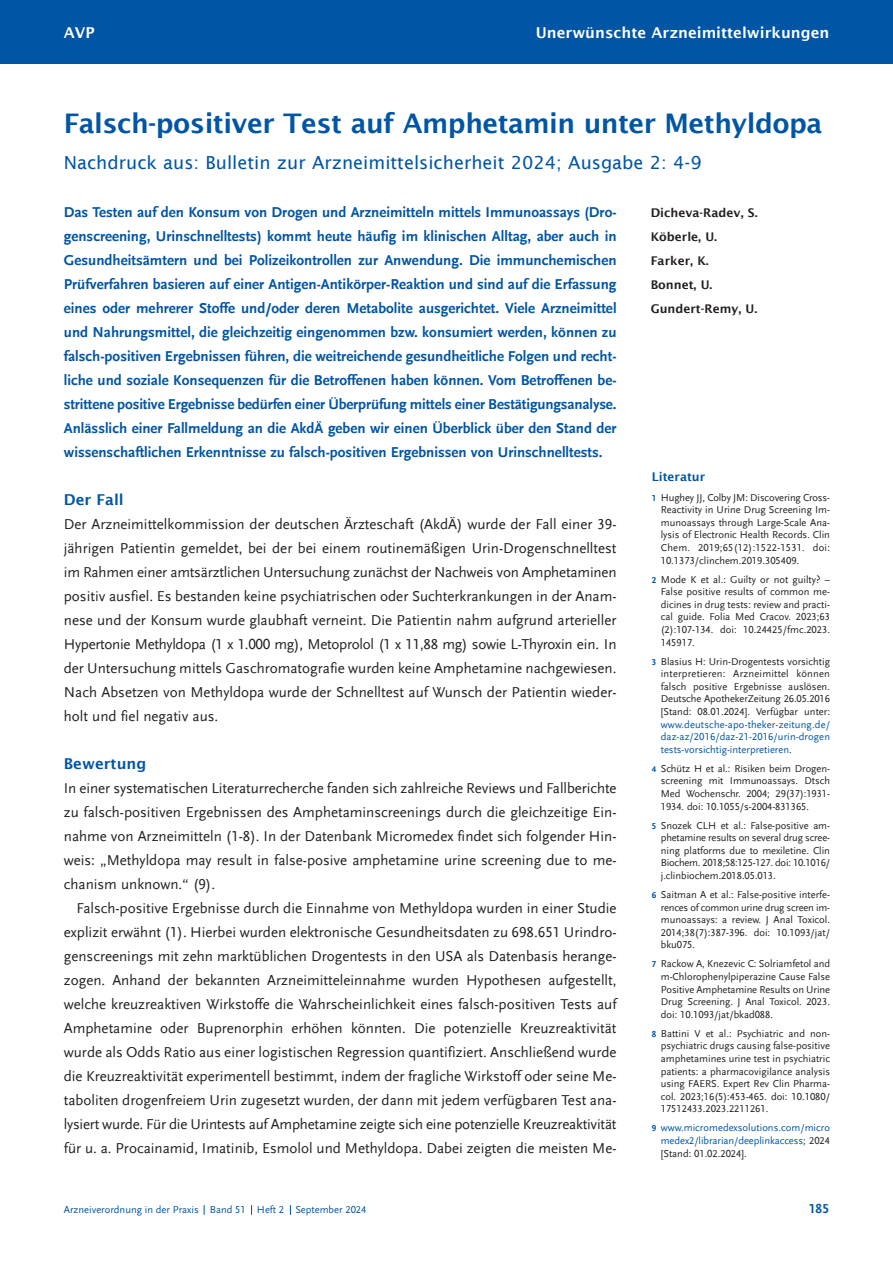
<style>
.page{position:relative;width:893px;height:1263px;background:#fff}
.page>*{position:absolute;margin:0;border:0;box-sizing:border-box;transform-origin:0 0}
.t1{font:600 27px "Lucida Sans";letter-spacing:-.02em;color:#0155a5}
.t2{font:18px "Lucida Sans";color:#0155a5}
.t3{font:15px/24px "Scala Sans LF";color:#231f20;text-align:justify}
.t4{font:700 15px/24px "Scala Sans LF";color:#0155a5;text-align:justify}
.t5{font:600 15px "Lucida Sans";color:#fff}
.t6{font:600 15px "Lucida Sans";color:#0155a5}
.t7{font:700 13.5px "Scala Sans LF";color:#0155a5}
.t8{font:600 12px "Lucida Sans";color:#231f20}
.t9{font:600 12px "Lucida Sans";color:#0155a5}
.t10{font:10.5px/12.6px "Scala Sans LF";color:#231f20;text-align:justify}
.t11{font:10.5px/12.6px "Scala Sans LF";color:#0155a5;text-align:justify}
.s1{font-weight:700;font-size:9px;color:#0155a5}
.s2{color:#0155a5}
.s3{font-weight:700;font-size:9px}
.s4{color:#231f20}
</style>
<div class="page">
<div style="left:0;top:0;width:893px;height:64px;background:#0155a5"></div>
<p class="t5" style="left:64px;top:24px;width:32px">AVP</p>
<p class="t5" style="left:536px;top:24px;width:295px">Unerwünschte Arzneimittelwirkungen</p>
<p class="t1" style="left:64px;top:107px;width:760px">Falsch-positiver Test auf Amphetamin unter Methyldopa</p>
<p class="t2" style="left:64px;top:152px;width:639px">Nachdruck aus: Bulletin zur Arzneimittelsicherheit 2024; Ausgabe 2: 4-9</p>
<p class="t4" style="left:64px;top:201px;width:554px">Das Testen auf den Konsum von Drogen und Arzneimitteln mittels Immunoassays (Dro - genscreening, Urinschnelltests) kommt heute häufig im klinischen Alltag, aber auch in Gesundheitsämtern und bei Polizeikontrollen zur Anwendung. Die immunchemischen Prüfverfahren basieren auf einer Antigen-Antikörper- Reaktion und sind auf die Erfassung eines oder mehrerer Stoffe und/oder deren Metabolite ausgerichtet. Viele Arzneimittel und Nahrungsmittel, die gleichzeitig eingenommen bzw. konsumiert werden, können zu falsch-positiven Ergebnissen führen, die weitreichende gesundheitliche Folgen und recht&shy;liche und soziale Konsequenzen für die Betroffenen haben können. Vom Betroffenen be&shy;strittene positive Ergebnisse bedürfen einer Überprüfung mittels einer Bestätigungsanalyse.<br>Anlässlich einer Fallmeldung an die AkdÄ geben wir einen Überblick über den Stand der wissenschaftlichen Erkenntnisse zu falsch-positiven Ergebnissen von Urinschnelltests.</p>
<p class="t6" style="left:64px;top:491px;width:61px">Der Fall</p>
<p class="t3" style="left:64px;top:513px;width:554px">Der Arzneimittelkommission der deutschen Ärzteschaft (AkdÄ) wurde der Fall einer 39- jährigen Patientin gemeldet, bei der bei einem routinemäßigen Urin-Drogenschnelltest im Rahmen einer amtsärztlichen Untersuchung zunächst der Nachweis von Amphetaminen positiv ausfiel. Es bestanden keine psychiatrischen oder Suchterkrankungen in der Anam - nese und der Konsum wurde glaubhaft verneint. Die Patientin nahm aufgrund arteriel ler Hypertonie Methyldopa (1 x 1.000 mg), Metoprolol (1 x 11,88 mg) sowie L-Thyroxin ein. In der Untersuchung mittels Gaschromatografie wurden keine Amphetamine nachgewiesen.<br>Nach Absetzen von Methyldopa wurde der Schnelltest auf Wunsch der Patien tin wieder - holt und fiel negativ aus.</p>
<p class="t6" style="left:64px;top:755px;width:84px">Bewertung</p>
<p class="t3" style="left:64px;top:777px;width:554px">In einer systematischen Literaturrecherche fanden sich zahlreiche Reviews und Fallberichte zu falsch-positiven Ergebnissen des Amphetaminscreenings durch die gleichzeitige Ein&shy;nahme von Arzneimitteln (1-8). In der Datenbank Micromedex findet sich folgender Hin&shy;weis: „Methyldopa may result in false-posive amphetamine urine screening due to me&shy;chanism unknown.“ (9).</p>
<p class="t3" style="left:64px;top:897px;width:554px;text-indent:13px">Falsch-positive Ergebnisse durch die Einnahme von Methyldopa wurden in einer Studie explizit erwähnt (1). Hierbei wurden elektronische Gesundheitsdaten zu 698.651 Urindro&shy;genscreenings mit zehn marktüblichen Drogentests in den USA als Datenbasis herange&shy;zogen. Anhand der bekannten Arzneimitteleinnahme wurden Hypothesen aufgestellt, wel che kreuzreaktiven Wirkstoffe die Wahrscheinlichkeit eines falsch-positiven Tests auf Amphe tamine oder Buprenorphin erhöhen könnten. Die potenzielle Kreuzreaktivität wurde als Odds Ratio aus einer logistischen Regression quantifiziert. Anschließend wurde die Kreuzreaktivität experimentell bestimmt, indem der fragliche Wirkstoff oder seine Me&shy;taboliten drogenfreiem Urin zugesetzt wurden, der dann mit jedem verfügbaren Test ana&shy;lysiert wurde. Für die Urintests auf Amphetamine zeigte sich eine potenzielle Kreuzreaktivität für u. a. Procainamid, Imatinib, Esmolol und Methyldopa. Dabei zeigten die meisten Me-</p>
<p class="t8" style="left:651px;top:205px;width:108px">Dicheva-Radev, S.</p>
<p class="t8" style="left:651px;top:229px;width:68px">Köberle, U.</p>
<p class="t8" style="left:651px;top:253px;width:60px">Farker, K.</p>
<p class="t8" style="left:651px;top:277px;width:63px">Bonnet, U.</p>
<p class="t8" style="left:651px;top:301px;width:108px">Gundert-Remy, U.</p>
<p class="t9" style="left:652px;top:469px;width:55px">Literatur</p>
<p class="t10" style="left:661px;top:491px;width:171px;text-indent:-9px"><span class="s1">1</span> Hughey JJ, Colby JM: Discovering Cross-Reactivity in Urine Drug Screening Im&shy;munoassays through Large-Scale Ana&shy;lysis of Electronic Health Records. Clin Chem. 2019;65(12):1522-1531. doi:<br>10.1373/clinchem.2019.305409.</p>
<p class="t10" style="left:661px;top:573px;width:171px;text-indent:-9px"><span class="s1">2</span> Mode K et al.: Guilty or not guilty? – False positive results of common me&shy;dicines in drug tests: review and practi&shy;cal guide. Folia Med Cracov. 2023;63 (2):107-134. doi: 10.24425/fmc.2023.<br>145917.</p>
<p class="t10" style="left:661px;top:655px;width:171px;text-indent:-9px"><span class="s1">3</span> Blasius H: Urin-Drogentests vorsichtig interpretieren: Arzneimittel können falsch positive Ergebnisse auslösen.<br>Deutsche ApothekerZeitung 26.05.2016 [Stand: 08.01.2024]. Verfügbar unter: <span class="s2">www.deutsche-apo-theker-zeitung.de/ daz-az/2016/daz-21-2016/urin-drogen tests-vorsichtig-interpretieren</span>.</p>
<p class="t10" style="left:661px;top:762px;width:171px;text-indent:-9px"><span class="s1">4</span> Schütz H et al.: Risiken beim Drogen&shy;screening mit Immunoassays. Dtsch Med Wochenschr. 2004; 29(37):1931- 1934. doi: 10.1055/s-2004-831365.</p>
<p class="t10" style="left:661px;top:819px;width:171px;text-indent:-9px"><span class="s1">5</span> Snozek CLH et al.: False-positive am&shy;phetamine results on several drug scree&shy;ning platforms due to mexiletine. Clin Biochem. 2018;58:125-127. doi: 10.1016/ j.clinbiochem.2018.05.013.</p>
<p class="t10" style="left:661px;top:889px;width:171px;text-indent:-9px"><span class="s1">6</span> Saitman A et al.: False-positive interfe&shy;rences of common urine drug screen im&shy;munoassays: a review. J Anal Toxicol.<br>2014;38(7):387-396. doi: 10.1093/jat/ bku075.</p>
<p class="t10" style="left:661px;top:958px;width:171px;text-indent:-9px"><span class="s1">7</span> Rackow A, Knezevic C: Solriamfetol and m-Chlorophenylpiperazine Cause False Positive Amphetamine Results on Urine Drug Screening. J Anal Toxicol. 2023. doi: 10.1093/jat/bkad088.</p>
<p class="t10" style="left:661px;top:1027px;width:171px;text-indent:-9px"><span class="s1">8</span> Battini V et al.: Psychiatric and non&shy;psychiatric drugs causing false-positive amphetamines urine test in psychiatric patients: a pharmacovigilance analysis using FAERS. Expert Rev Clin Pharma&shy;col. 2023;16(5):453-465. doi: 10.1080/ 17512433.2023.2211261.</p>
<p class="t11" style="left:661px;top:1122px;width:171px;text-indent:-9px"><span class="s3">9</span> www.micromedexsolutions.com/micro medex2/librarian/deeplinkaccess<span class="s4">; 2024 [Stand: 01.02.2024].</span></p>
<p class="t11" style="left:64px;top:1204px;width:304px">Arzneiverordnung in der Praxis Band 51 Heft 2 September 2024</p>
<p class="t7" style="left:809px;top:1202px;width:22px">185</p>
</div>
